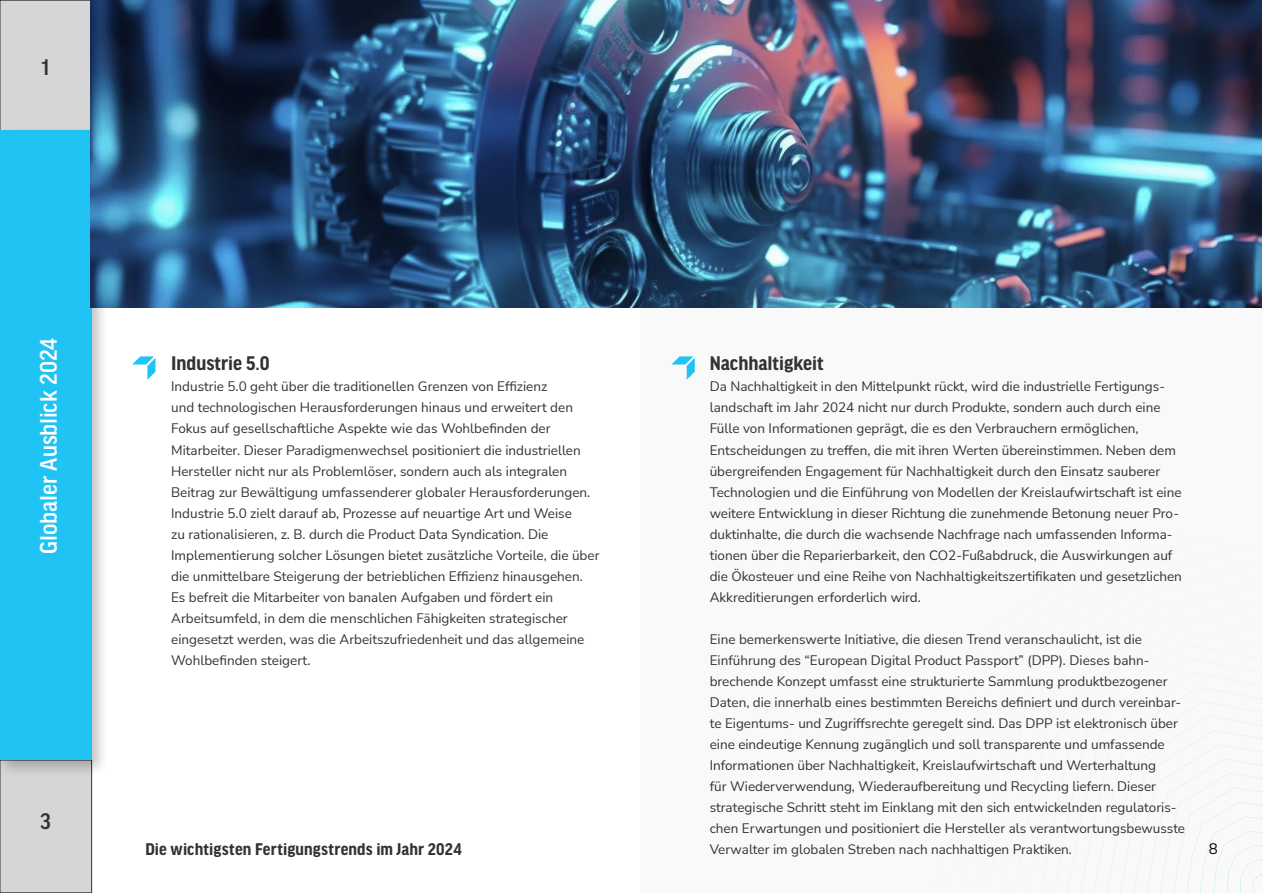
<style>
.page{position:relative;width:1263px;height:893px;background:#fff}
.page>*{position:absolute;margin:0;border:0;box-sizing:border-box;transform-origin:0 0}
.t1{font:500 25.5px "Good Headline Pro Narr";color:#fff}
.t2{font:500 24px "Good Headline Pro Narr";color:#323232}
.t3{font:700 21px "Good Headline Pro Narr";color:#323232}
.t4{font:700 18px "Good Headline Pro Narr";letter-spacing:.01em;color:#323232}
.t5{font:15px "Nunito Sans";color:#000}
.t6{font:13.5px/21px "Nunito Sans";color:#323232}
</style>
<div class="page">
<div style="left:0;top:760px;width:92px;height:133px;background:#d6d6d6"></div>
<div style="left:0;top:760px;width:92px;height:133px;border:1px solid #323232"></div>
<div style="left:0;top:0;width:92px;height:131px;background:#d6d6d6"></div>
<div style="left:0;top:0;width:92px;height:131px;border:1px solid #323232"></div>
<div style="left:0;top:125px;width:109px;height:652px;background:#000;opacity:.24"></div>
<div style="left:0;top:131px;width:91px;height:629px;background:#20c4f4"></div>
<div style="left:640px;top:307px;width:623px;height:586px;background:#f9f9f9"></div>
<img style="left:90px;top:0;width:1171px;height:307px">
<svg style="left:1027px;top:615px;width:236px;height:278px"></svg>
<svg style="left:132px;top:356px;width:23px;height:24px"></svg>
<svg style="left:671px;top:356px;width:24px;height:24px"></svg>
<h2 class="t2" style="left:42px;top:55px;width:9px">1</h2>
<h1 class="t1" style="left:36px;top:554px;width:217px;rotate:-90deg">Globaler Ausblick 2024</h1>
<h2 class="t2" style="left:40px;top:810px;width:12px">3</h2>
<h3 class="t3" style="left:171px;top:353px;width:100px">Industrie 5.0</h3>
<p class="t6" style="left:171px;top:376px;width:430px">Industrie 5.0 geht über die traditionellen Grenzen von Effizienz<br>und technologischen Herausforderungen hinaus und erweitert den Fokus auf gesellschaftliche Aspekte wie das Wohlbefinden der Mitarbeiter. Dieser Paradigmenwechsel positioniert die industriellen Hersteller nicht nur als Problemlöser, sondern auch als integralen Beitrag zur Bewältigung umfassenderer globaler Herausforderungen.<br>Industrie 5.0 zielt darauf ab, Prozesse auf neuartige Art und Weise<br>zu rationalisieren, z. B. durch die Product Data Syndication. Die Implementierung solcher Lösungen bietet zusätzliche Vorteile, die über die unmittelbare Steigerung der betrieblichen Effizienz hinausgehen.<br>Es befreit die Mitarbeiter von banalen Aufgaben und fördert ein Arbeitsumfeld, in dem die menschlichen Fähigkeiten strategischer eingesetzt werden, was die Arbeitszufriedenheit und das allgemeine Wohlbefinden steigert.</p>
<h3 class="t3" style="left:710px;top:353px;width:116px">Nachhaltigkeit</h3>
<p class="t6" style="left:710px;top:376px;width:474px">Da Nachhaltigkeit in den Mittelpunkt rückt, wird die industrielle Fertigungs&shy;landschaft im Jahr 2024 nicht nur durch Produkte, sondern auch durch eine Fülle von Informationen geprägt, die es den Verbrauchern ermöglichen, Entscheidungen zu treffen, die mit ihren Werten übereinstimmen. Neben dem übergreifenden Engagement für Nachhaltigkeit durch den Einsatz sauberer Technologien und die Einführung von Modellen der Kreislaufwirtschaft ist eine weitere Entwicklung in dieser Richtung die zunehmende Betonung neuer Pro&shy;duktinhalte, die durch die wachsende Nachfrage nach umfassenden Informa&shy;tionen über die Reparierbarkeit, den CO2-Fußabdruck, die Auswirkungen auf die Ökosteuer und eine Reihe von Nachhaltigkeitszertifikaten und gesetzlichen Akkreditierungen erforderlich wird.</p>
<p class="t6" style="left:710px;top:628px;width:477px">Eine bemerkenswerte Initiative, die diesen Trend veranschaulicht, ist die Einführung des “European Digital Product Passport” (DPP). Dieses bahn&shy;brechende Konzept umfasst eine strukturierte Sammlung produktbezogener Daten, die innerhalb eines bestimmten Bereichs definiert und durch vereinbar&shy;te Eigentums- und Zugriffsrechte geregelt sind. Das DPP ist elektronisch über eine eindeutige Kennung zugänglich und soll transparente und umfassende Informationen über Nachhaltigkeit, Kreislaufwirtschaft und Werterhaltung<br>für Wiederverwendung, Wiederaufbereitung und Recycling liefern. Dieser strategische Schritt steht im Einklang mit den sich entwickelnden regulatoris&shy;chen Erwartungen und positioniert die Hersteller als verantwortungsbewusste</p>
<h3 class="t4" style="left:145px;top:840px;width:318px">Die wichtigsten Fertigungstrends im Jahr 2024</h3>
<p class="t6" style="left:710px;top:838px;width:364px">Verwalter im globalen Streben nach nachhaltigen Praktiken.</p>
<p class="t5" style="left:1209px;top:838px;width:10px">8</p>
</div>
